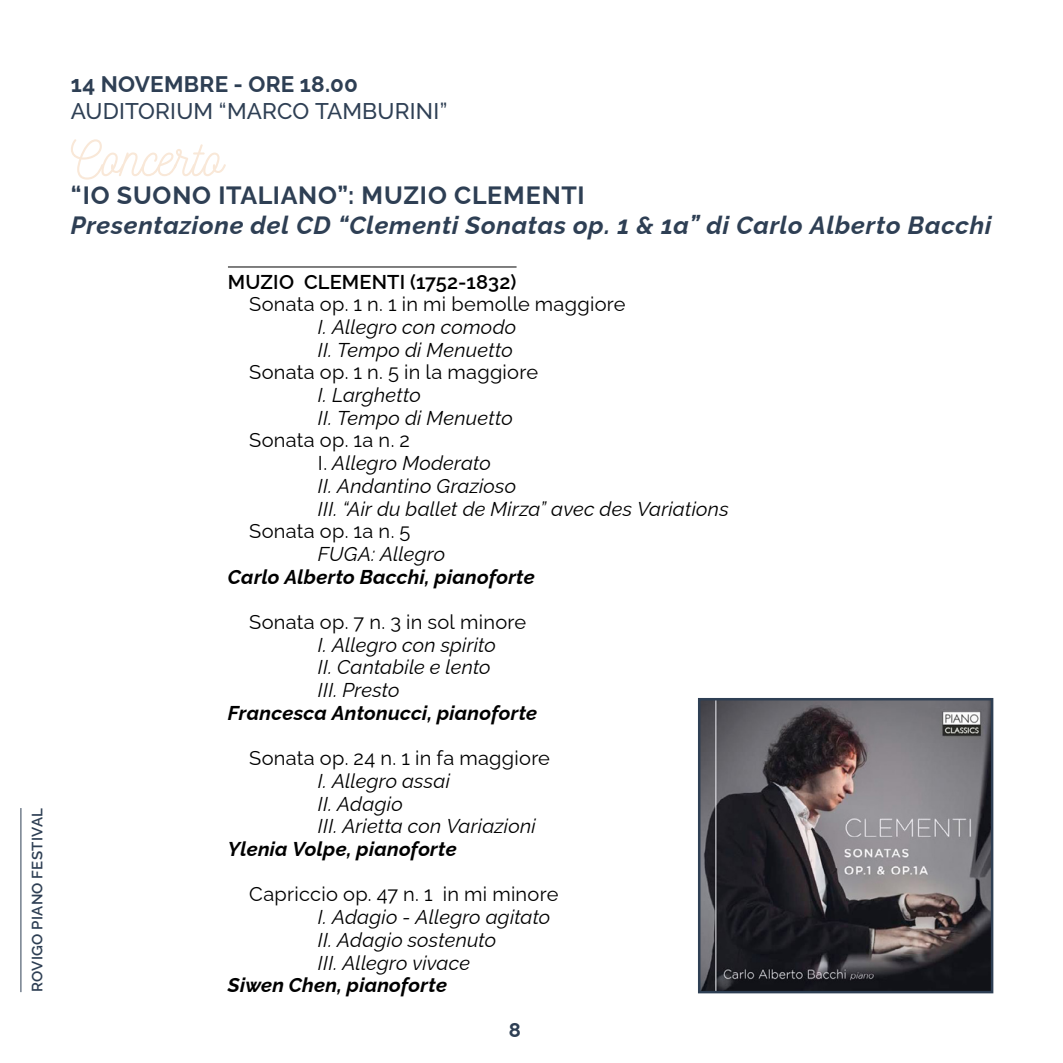
<style>
.page{position:relative;width:1063px;height:1063px;background:#fff}
.page>*{position:absolute;margin:0;border:0;box-sizing:border-box;transform-origin:0 0}
.t1{font:50px "Nickainley";letter-spacing:.005em;color:#f9e8d8}
.t2{font:italic 700 25px "Raleway";letter-spacing:.03em;color:#2e3f54}
.t3{font:700 25px "Raleway";letter-spacing:.03em;color:#2e3f54}
.t4{font:500 22.5px "Raleway";letter-spacing:.01em;color:#2e3f54}
.t5{font:700 22.5px "Raleway";letter-spacing:.01em;color:#2e3f54}
.t6{font:italic 20px/22.8px "Raleway";letter-spacing:.01em;color:#000}
.t7{font:20px "Raleway";letter-spacing:.015em;color:#000}
.t8{font:italic 700 20px "Raleway";letter-spacing:.015em;color:#000}
.t9{font:600 20px "Raleway";letter-spacing:.005em;color:#000}
.t10{font:700 20px "Raleway";color:#2e3f54}
.t11{font:600 15px "Raleway";letter-spacing:.02em;color:#2e3f54}
.s1{font-style:normal}
</style>
<div class="page">
<hr style="left:20px;top:808px;width:1px;height:184px;background:#2e3f54">
<hr style="left:228px;top:267px;width:289px;height:1px;background:#000">
<img style="left:701px;top:701px;width:289px;height:289px">
<div style="left:698px;top:698px;width:295px;height:295px;border:2px solid #2e3f54"></div>
<p class="t11" style="left:25px;top:992px;width:186px;rotate:-90deg">ROVIGO PIANO FESTIVAL</p>
<p class="t5" style="left:71px;top:67px;width:289px">14 NOVEMBRE - ORE 18.00</p>
<p class="t4" style="left:71px;top:98px;width:378px">AUDITORIUM “MARCO TAMBURINI”</p>
<h1 class="t1" style="left:71px;top:126px;width:154px">Concerto</h1>
<p class="t3" style="left:71px;top:176px;width:515px">“IO SUONO ITALIANO”: MUZIO CLEMENTI</p>
<p class="t2" style="left:71px;top:206px;width:922px">Presentazione del CD “Clementi Sonatas op. 1 &amp; 1a” di Carlo Alberto Bacchi</p>
<p class="t9" style="left:228px;top:266px;width:290px">MUZIO CLEMENTI (1752-1832)</p>
<p class="t7" style="left:249px;top:288px;width:378px">Sonata op. 1 n. 1 in mi bemolle maggiore</p>
<p class="t6" style="left:318px;top:313px;width:200px">I. Allegro con comodo<br>II. Tempo di Menuetto</p>
<p class="t7" style="left:249px;top:357px;width:290px">Sonata op. 1 n. 5 in la maggiore</p>
<p class="t6" style="left:318px;top:382px;width:196px">I. Larghetto<br>II. Tempo di Menuetto</p>
<p class="t6" style="left:318px;top:427px;width:412px;text-indent:-69px"><span class="s1">Sonata op. 1a n. 2<br>I.</span> Allegro Moderato<br>II. Andantino Grazioso<br>III. “Air du ballet de Mirza” avec des Variations</p>
<p class="t7" style="left:249px;top:515px;width:163px">Sonata op. 1a n. 5</p>
<p class="t6" style="left:318px;top:540px;width:129px">FUGA: Allegro</p>
<p class="t8" style="left:228px;top:561px;width:308px">Carlo Alberto Bacchi, pianoforte</p>
<p class="t7" style="left:249px;top:606px;width:278px">Sonata op. 7 n. 3 in sol minore</p>
<p class="t6" style="left:318px;top:631px;width:179px">I. Allegro con spirito<br>II. Cantabile e lento<br>III. Presto</p>
<p class="t8" style="left:228px;top:697px;width:311px">Francesca Antonucci, pianoforte</p>
<p class="t7" style="left:249px;top:742px;width:302px">Sonata op. 24 n. 1 in fa maggiore</p>
<p class="t6" style="left:318px;top:767px;width:219px">I. Allegro assai<br>II. Adagio<br>III. Arietta con Variazioni</p>
<p class="t8" style="left:228px;top:833px;width:230px">Ylenia Volpe, pianoforte</p>
<p class="t7" style="left:249px;top:879px;width:311px">Capriccio op. 47 n. 1 in mi minore</p>
<p class="t6" style="left:318px;top:904px;width:234px">I. Adagio - Allegro agitato<br>II. Adagio sostenuto<br>III. Allegro vivace</p>
<p class="t8" style="left:228px;top:970px;width:221px">Siwen Chen, pianoforte</p>
<p class="t10" style="left:509px;top:1014px;width:14px">8</p>
</div>
